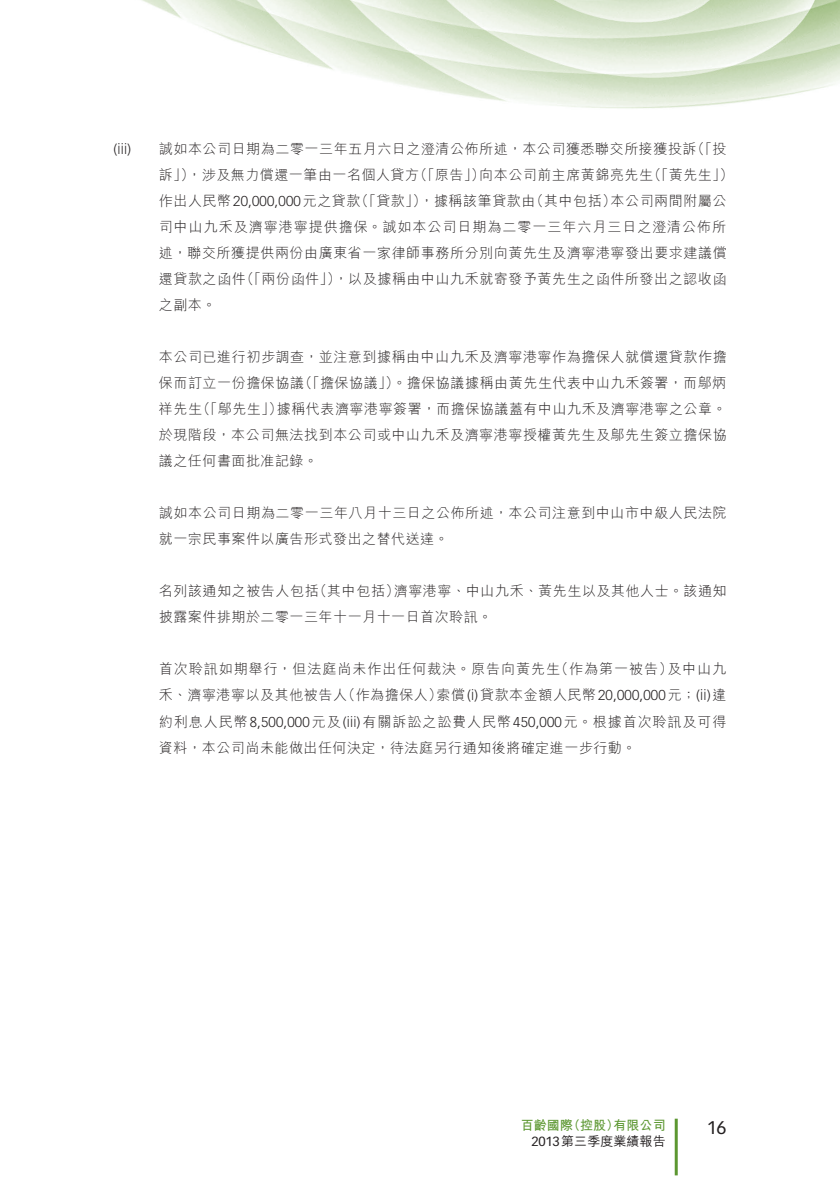
<style>
.page{position:relative;width:840px;height:1191px;background:#fff}
.page>*{position:absolute;margin:0;border:0;box-sizing:border-box;transform-origin:0 0}
.t1{font:18px "Vectora LT Std";color:#231f20}
._00_txt{font:300 14px/26px "M Hei HK";letter-spacing:.04em;color:#231f20}
._00_txt-2{font:300 14px/26px "M Hei HK";letter-spacing:.07em;color:#231f20}
._00_txt-3{font:300 14px "Vectora LT Std";letter-spacing:.015em;color:#231f20}
.t2{font:500 13px/16px "M Hei HK";letter-spacing:.005em;color:#231f20}
.t3{font:700 13px "M Hei HK";letter-spacing:.005em;color:#5c9731}
.s1{font-family:"M Hei HK"}
.s2{font-family:"Vectora LT Std"}
.s3{font-weight:700;color:#5c9731}
.s4{font-family:"Vectora LT Std";font-weight:400}
</style>
<div class="page">
<img style="left:142px;top:0;width:697px;height:1176px">
<hr style="left:674px;top:1118px;width:3px;height:57px;background:#5c9731">
<p class="_00_txt-3" style="left:113px;top:141px;width:19px">(iii)</p>
<p class="_00_txt" style="left:690px;top:136px;width:37px">（「投</p>
<p class="_00_txt" style="left:159px;top:136px;width:539px">誠如本公司日期為二零一三年五月六日之澄清公佈所述，本公司獲悉聯交所接獲投訴</p>
<p class="_00_txt" style="left:159px;top:162px;width:37px">訴」）</p>
<p class="_00_txt" style="left:187px;top:162px;width:233px">，涉及無力償還一筆由一名個人貸方</p>
<p class="_00_txt" style="left:479px;top:162px;width:175px">向本公司前主席黃錦亮先生</p>
<p class="_00_txt" style="left:413px;top:162px;width:73px">（「原告」）</p>
<p class="_00_txt" style="left:647px;top:162px;width:87px">（「黃先生 (「</p>
<p class="_00_txt-3" style="left:159px;top:193px;width:203px"><span class="s1">作出人民幣</span>20,000,000<span class="s1">元之貸款</span></p>
<p class="_00_txt-2" style="left:159px;top:214px;width:568px">司中山九禾及濟寧港寧提供擔保。誠如本公司日期為二零一三年六月三日之澄清公佈所</p>
<p class="_00_txt" style="left:159px;top:240px;width:569px">述，聯交所獲提供兩份由廣東省一家律師事務所分別向黃先生及濟寧港寧發出要求建議償</p>
<p class="_00_txt" style="left:334px;top:266px;width:393px">，以及據稱由中山九禾就寄發予黃先生之函件所發出之認收函</p>
<p class="_00_txt" style="left:354px;top:188px;width:73px">（「貸款」）</p>
<p class="_00_txt" style="left:419px;top:188px;width:117px">，據稱該筆貸款由</p>
<p class="_00_txt" style="left:529px;top:188px;width:88px">（其中包括）</p>
<p class="_00_txt" style="left:610px;top:188px;width:117px">本公司兩間附屬公</p>
<p class="_00_txt" style="left:159px;top:266px;width:88px">還貸款之函件之副本。</p>
<p class="_00_txt" style="left:159px;top:344px;width:569px;text-align:right">本公司已進行初步調查，並注意到據稱由中山九禾及濟寧港寧作為擔保人就償還貸款作擔（「擔保協議」）。擔保協議據稱由黃先生代表中山九禾簽署，而鄔炳</p>
<p class="_00_txt" style="left:240px;top:266px;width:102px">（「兩份函件」）</p>
<p class="_00_txt" style="left:277px;top:370px;width:451px;text-indent:-118px">保而訂立一份擔保協議<br>據稱代表濟寧港寧簽署，而擔保協議蓋有中山九禾及濟寧港寧之公章。</p>
<p class="_00_txt" style="left:196px;top:396px;width:88px">（「鄔先生」）</p>
<p class="_00_txt" style="left:159px;top:396px;width:569px">祥先生<br>於現階段，本公司無法找到本公司或中山九禾及濟寧港寧授權黃先生及鄔先生簽立擔保協議之任何書面批准記錄。</p>
<p class="_00_txt" style="left:159px;top:500px;width:569px">誠如本公司日期為二零一三年八月十三日之公佈所述，本公司注意到中山市中級人民法院就一宗民事案件以廣告形式發出之替代送達。</p>
<p class="_00_txt" style="left:393px;top:578px;width:334px">濟寧港寧、中山九禾、黃先生以及其他人士。該通知</p>
<p class="_00_txt" style="left:313px;top:578px;width:88px">（其中包括）</p>
<p class="_00_txt" style="left:159px;top:578px;width:334px">名列該通知之被告人包括<br>披露案件排期於二零一三年十一月十一日首次聆訊。</p>
<p class="_00_txt-2" style="left:436px;top:656px;width:291px;text-indent:-277px">首次聆訊如期舉行，但法庭尚未作出任何裁決。原告向黃先生<br>索償 <span class="s2">)i(</span> 貸款本金額人民幣<span class="s2">20,000,000</span>元； <span class="s2">(</span> 違<span class="s2">)i i</span></p>
<p class="_00_txt" style="left:554px;top:656px;width:120px">（作為第一被告）</p>
<p class="_00_txt" style="left:667px;top:656px;width:60px">及中山九</p>
<p class="_00_txt" style="left:341px;top:682px;width:102px">（作為擔保人）</p>
<p class="_00_txt" style="left:159px;top:682px;width:568px">禾、濟寧港寧以及其他被告人<br>約利息人民幣<span class="s2">8,500,000</span>元及<span class="s2">(iii)</span>有關訴訟之訟費人民幣<span class="s2">450,000</span>元。根據首次聆訊及可得資料，本公司尚未能做出任何決定，待法庭另行通知後將確定進一步行動。</p>
<p class="t3" style="left:567px;top:1116px;width:53px">（控股）</p>
<p class="t2" style="left:531px;top:1116px;width:136px;text-indent:-11px"><span class="s3">百齡國際<br></span><span class="s4">2013</span>第三季度業績報告</p>
<p class="t1" style="left:706px;top:1116px;width:21px">16</p>
<p class="t3" style="left:613px;top:1116px;width:54px">有限公司</p>
</div>
